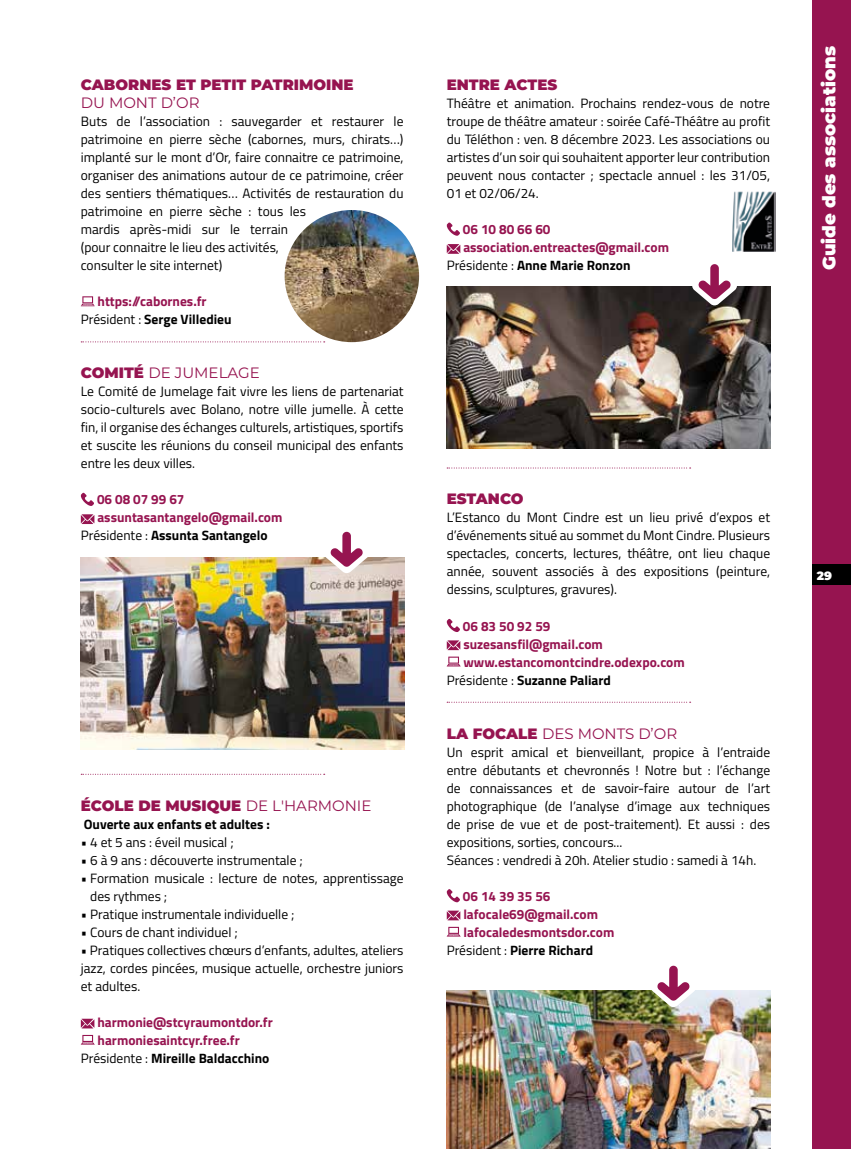
<style>
.page{position:relative;width:851px;height:1149px;background:#fff}
.page>*{position:absolute;margin:0;border:0;box-sizing:border-box;transform-origin:0 0}
.t1{font:900 18px "Montserrat";color:#fff}
.t2{font:900 15px "Montserrat";color:#961450}
.t3{font:15px "Montserrat";color:#961450}
.t4{font:13.5px/18px "Titillium Web";color:#000;text-align:justify}
.t5{font:700 13.5px/18px "Titillium Web";color:#961450}
.t6{font:700 13.5px "Titillium Web";color:#000}
.t7{font:900 12px "Montserrat";color:#fff}
.s1{font-weight:400;color:#000}
.s2{color:#000}
.s3{font-weight:900}
.s4{font-weight:400}
</style>
<div class="page">
<div style="left:812px;top:0;width:38px;height:1148px;background:#961450"></div>
<div style="left:812px;top:564px;width:38px;height:20px;background:#000"></div>
<svg style="left:81px;top:296px;width:14px;height:11px"></svg>
<svg style="left:81px;top:341px;width:202px;height:1px"></svg>
<svg style="left:80px;top:492px;width:14px;height:14px"></svg>
<svg style="left:81px;top:514px;width:13px;height:10px"></svg>
<svg style="left:81px;top:773px;width:244px;height:1px"></svg>
<svg style="left:81px;top:1018px;width:13px;height:10px"></svg>
<svg style="left:81px;top:1034px;width:14px;height:11px"></svg>
<svg style="left:446px;top:222px;width:14px;height:14px"></svg>
<svg style="left:446px;top:244px;width:14px;height:10px"></svg>
<svg style="left:447px;top:467px;width:243px;height:1px"></svg>
<svg style="left:446px;top:618px;width:14px;height:14px"></svg>
<svg style="left:446px;top:640px;width:14px;height:10px"></svg>
<svg style="left:446px;top:656px;width:14px;height:11px"></svg>
<svg style="left:447px;top:701px;width:243px;height:1px"></svg>
<svg style="left:446px;top:889px;width:14px;height:13px"></svg>
<svg style="left:446px;top:910px;width:14px;height:10px"></svg>
<svg style="left:446px;top:926px;width:14px;height:11px"></svg>
<img style="left:284px;top:210px;width:135px;height:132px">
<img style="left:81px;top:557px;width:323px;height:192px">
<img style="left:446px;top:286px;width:324px;height:162px">
<svg style="left:323px;top:531px;width:47px;height:42px"></svg>
<svg style="left:691px;top:264px;width:46px;height:41px"></svg>
<img style="left:732px;top:191px;width:43px;height:61px">
<img style="left:446px;top:990px;width:324px;height:158px">
<svg style="left:650px;top:965px;width:46px;height:41px"></svg>
<p class="t2" style="left:81px;top:73px;width:274px">CABORNES ET PETIT PATRIMOINE</p>
<p class="t3" style="left:81px;top:92px;width:120px">DU MONT D’OR</p>
<p class="t4" style="left:81px;top:112px;width:324px;text-align:left">Buts de l’association : sauvegarder et restaurer le patrimoine en pierre sèche (cabornes, murs, chirats…) implanté sur le mont d’Or, faire connaitre ce patrimoine, organiser des animations autour de ce patrimoine, créer des sentiers thématiques… Activités de restauration du patrimoine en pierre sèche : tous les<br>mardis après-midi sur le terrain<br>(pour connaitre le lieu des activités,<br>consulter le site internet)</p>
<p class="t5" style="left:81px;top:292px;width:152px;text-indent:17px">https://cabornes.fr<br><span class="s1">Président :</span> <span class="s2">Serge Villedieu</span></p>
<p class="t3" style="left:81px;top:362px;width:180px"><span class="s3">COMITÉ</span> DE JUMELAGE</p>
<p class="t4" style="left:81px;top:382px;width:324px">Le Comité de Jumelage fait vivre les liens de partenariat socio-culturels avec Bolano, notre ville jumelle. À cette fin, il organise des échanges culturels, artistiques, sportifs et suscite les réunions du conseil municipal des enfants entre les deux villes.</p>
<p class="t5" style="left:97px;top:490px;width:89px">06 08 07 99 67</p>
<p class="t5" style="left:97px;top:508px;width:186px">assuntasantangelo@gmail.com</p>
<p class="t6" style="left:81px;top:525px;width:188px"><span class="s4">Présidente :</span> Assunta Santangelo</p>
<p class="t2" style="left:81px;top:793px;width:292px">ÉCOLE DE MUSIQUE <span class="s4">DE L'HARMONIE</span></p>
<p class="t6" style="left:84px;top:813px;width:187px">Ouverte aux enfants et adultes :</p>
<p class="t4" style="left:81px;top:832px;width:154px">• 4 et 5 ans : éveil musical ;</p>
<p class="t4" style="left:81px;top:850px;width:223px">• 6 à 9 ans : découverte instrumentale ;</p>
<p class="t4" style="left:90px;top:868px;width:315px;text-indent:-9px">• Formation musicale : lecture de notes, apprentissage des rythmes ;</p>
<p class="t4" style="left:81px;top:904px;width:215px">• Pratique instrumentale individuelle ;</p>
<p class="t4" style="left:81px;top:922px;width:158px">• Cours de chant individuel ;</p>
<p class="t4" style="left:81px;top:940px;width:324px">• Pratiques collectives chœurs d’enfants, adultes, ateliers jazz, cordes pincées, musique actuelle, orchestre juniors et adultes.</p>
<p class="t5" style="left:97px;top:1012px;width:177px">harmonie@stcyraumontdor.fr</p>
<p class="t5" style="left:98px;top:1030px;width:144px">harmoniesaintcyr.free.fr</p>
<p class="t6" style="left:81px;top:1047px;width:190px"><span class="s4">Présidente :</span> Mireille Baldacchino</p>
<p class="t2" style="left:446px;top:73px;width:112px">ENTRE ACTES</p>
<p class="t4" style="left:446px;top:94px;width:325px">Théâtre et animation. Prochains rendez-vous de notre troupe de théâtre amateur : soirée Café-Théâtre au profit du Téléthon : ven. 8 décembre 2023. Les associations ou artistes d’un soir qui souhaitent apporter leur contribution peuvent nous contacter ; spectacle annuel : les 31/05, 01 et 02/06/24.</p>
<p class="t5" style="left:463px;top:220px;width:89px">06 10 80 66 60</p>
<p class="t5" style="left:463px;top:238px;width:207px">association.entreactes@gmail.com</p>
<p class="t6" style="left:446px;top:255px;width:185px"><span class="s4">Présidente :</span> Anne Marie Ronzon</p>
<p class="t2" style="left:446px;top:487px;width:78px">ESTANCO</p>
<p class="t4" style="left:446px;top:508px;width:325px">L’Estanco du Mont Cindre est un lieu privé d’expos et d’événements situé au sommet du Mont Cindre. Plusieurs spectacles, concerts, lectures, théâtre, ont lieu chaque année, souvent associés à des expositions (peinture, dessins, sculptures, gravures).</p>
<p class="t5" style="left:463px;top:616px;width:89px">06 83 50 92 59</p>
<p class="t5" style="left:463px;top:634px;width:141px">suzesansfil@gmail.com</p>
<p class="t5" style="left:463px;top:652px;width:223px">www.estancomontcindre.odexpo.com</p>
<p class="t6" style="left:446px;top:669px;width:166px"><span class="s4">Présidente :</span> Suzanne Paliard</p>
<p class="t3" style="left:446px;top:722px;width:232px"><span class="s3">LA FOCALE</span> DES MONTS D’OR</p>
<p class="t4" style="left:446px;top:742px;width:325px;text-align:left">Un esprit amical et bienveillant, propice à l’entraide entre débutants et chevronnés ! Notre but : l’échange de connaissances et de savoir-faire autour de l’art photographique (de l’analyse d’image aux techniques de prise de vue et de post-traitement). Et aussi : des expositions, sorties, concours...<br>Séances : vendredi à 20h. Atelier studio : samedi à 14h.</p>
<p class="t5" style="left:463px;top:886px;width:89px">06 14 39 35 56</p>
<p class="t5" style="left:463px;top:904px;width:136px">lafocale69@gmail.com</p>
<p class="t5" style="left:463px;top:922px;width:152px">lafocaledesmontsdor.com</p>
<p class="t6" style="left:446px;top:939px;width:148px"><span class="s4">Président :</span> Pierre Richard</p>
<h1 class="t1" style="left:815px;top:270px;width:225px;rotate:-90deg">Guide des associations</h1>
<p class="t7" style="left:816px;top:567px;width:17px">29</p>
</div>
